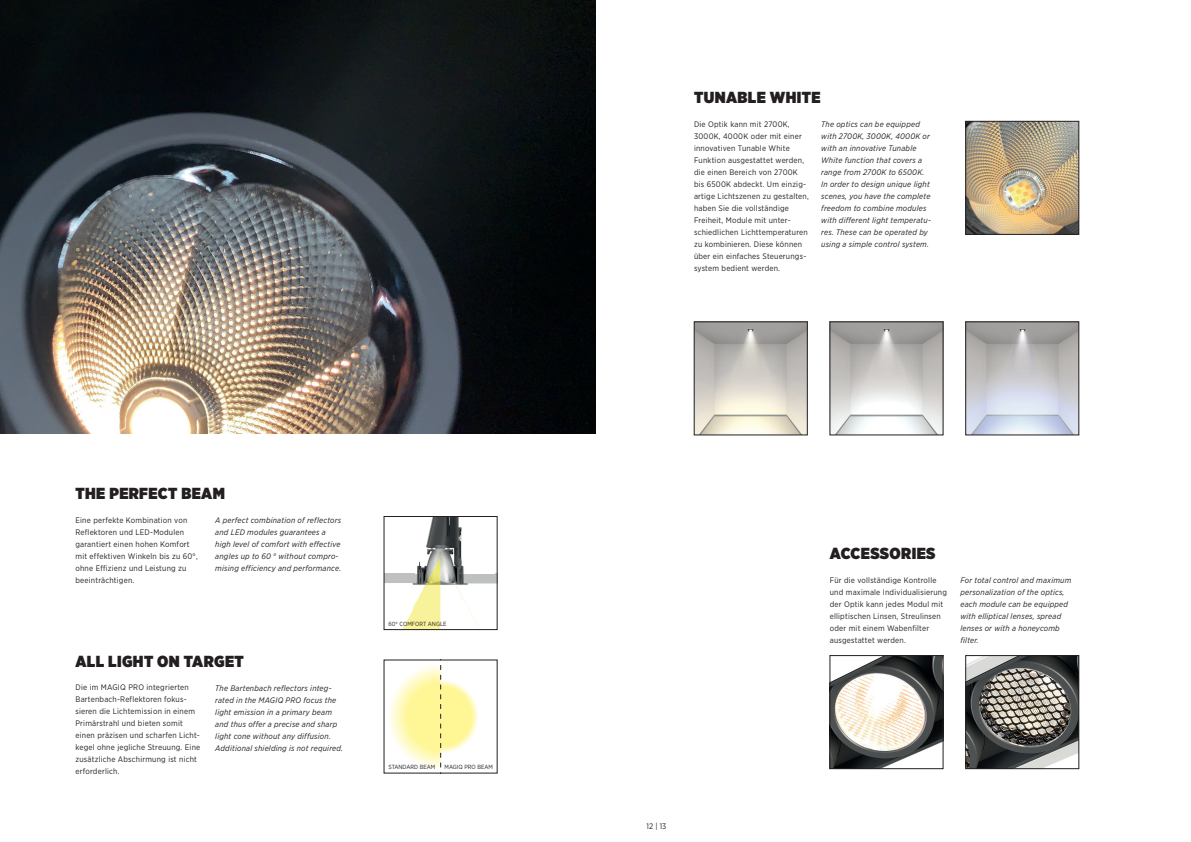
<style>
.page{position:relative;width:1191px;height:842px;background:#fff}
.page>*{position:absolute;margin:0;border:0;box-sizing:border-box;transform-origin:0 0}
.t1{font:900 16px "Gotham Narrow";letter-spacing:.025em;color:#231f20}
.t2{font:8px/12px "Gotham Narrow";letter-spacing:.025em;color:#231f20}
.t3{font:italic 8px/12px "Gotham Narrow";letter-spacing:.025em;color:#231f20}
.t4{font:6px "Gotham Narrow";color:#231f20}
</style>
<div class="page">
<img style="left:967px;top:123px;width:110px;height:110px">
<div style="left:965px;top:121px;width:114px;height:114px;border:1px solid #231f20"></div>
<img style="left:0;top:0;width:595px;height:434px">
<img style="left:696px;top:324px;width:109px;height:109px">
<img style="left:967px;top:324px;width:110px;height:109px">
<div style="left:965px;top:322px;width:114px;height:113px;border:1px solid #231f20"></div>
<img style="left:831px;top:324px;width:110px;height:109px">
<img style="left:403px;top:518px;width:92px;height:110px">
<div style="left:384px;top:573px;width:30px;height:10px;background:#bec0c1"></div>
<div style="left:384px;top:516px;width:113px;height:114px;border:1px solid #231f20"></div>
<svg style="left:390px;top:665px;width:88px;height:103px"></svg>
<img style="left:967px;top:657px;width:110px;height:110px">
<div style="left:965px;top:655px;width:114px;height:114px;border:1px solid #231f20"></div>
<img style="left:831px;top:657px;width:110px;height:110px">
<div style="left:829px;top:655px;width:114px;height:114px;border:1px solid #231f20"></div>
<h1 class="t1" style="left:75px;top:482px;width:151px">THE PERFECT BEAM</h1>
<p class="t2" style="left:75px;top:514px;width:124px">Eine perfekte Kombination von<br>Reflektoren und LED-Modulen garantiert einen hohen Komfort mit effektiven Winkeln bis zu 60°, ohne Effizienz und Leistung zu beeinträchtigen.</p>
<p class="t3" style="left:215px;top:514px;width:127px">A perfect combination of reflectors and LED modules guarantees a high level of comfort with effective angles up to 60 ° without compro&shy;mising efficiency and performance.</p>
<h1 class="t1" style="left:75px;top:650px;width:170px">ALL LIGHT ON TARGET</h1>
<p class="t2" style="left:75px;top:681px;width:126px">Die im MAGIQ PRO integrierten<br>Bartenbach-Reflektoren fokus&shy;sieren die Lichtemission in einem<br>Primärstrahl und bieten somit einen präzisen und scharfen Licht&shy;kegel ohne jegliche Streuung. Eine zusätzliche Abschirmung ist nicht erforderlich.</p>
<p class="t3" style="left:215px;top:682px;width:129px">The Bartenbach reflectors integ&shy;rated in the MAGIQ PRO focus the light emission in a primary beam and thus offer a precise and sharp light cone without any diffusion.<br>Additional shielding is not required.</p>
<p class="t4" style="left:388px;top:620px;width:60px">60° COMFORT ANGLE</p>
<p class="t4" style="left:388px;top:763px;width:48px">STANDARD BEAM</p>
<p class="t4" style="left:444px;top:763px;width:50px">MAGIQ PRO BEAM</p>
<h1 class="t1" style="left:694px;top:86px;width:128px">TUNABLE WHITE</h1>
<p class="t2" style="left:694px;top:118px;width:116px">Die Optik kann mit 2700K,<br>3000K, 4000K oder mit einer innovativen Tunable White<br>Funktion ausgestattet werden, die einen Bereich von 2700K bis 6500K abdeckt. Um einzig&shy;artige Lichtszenen zu gestalten, haben Sie die vollständige<br>Freiheit, Module mit unter&shy;schiedlichen Lichttemperaturen zu kombinieren. Diese können über ein einfaches Steuerungs&shy;system bedient werden.</p>
<p class="t3" style="left:821px;top:118px;width:111px">The optics can be equipped with 2700K, 3000K, 4000K or with an innovative Tunable<br>White function that covers a range from 2700K to 6500K.<br>In order to design unique light scenes, you have the complete freedom to combine modules with different light temperatu&shy;res. These can be operated by using a simple control system.</p>
<p class="t2" style="left:646px;top:820px;width:21px">12 | 13</p>
<h1 class="t1" style="left:829px;top:542px;width:107px">ACCESSORIES</h1>
<p class="t2" style="left:829px;top:574px;width:119px">Für die vollständige Kontrolle und maximale Individualisierung der Optik kann jedes Modul mit elliptischen Linsen, Streulinsen oder mit einem Wabenfilter ausgestattet werden.</p>
<p class="t3" style="left:960px;top:574px;width:112px">For total control and maximum personalization of the optics, each module can be equipped with elliptical lenses, spread lenses or with a honeycomb filter.</p>
</div>
